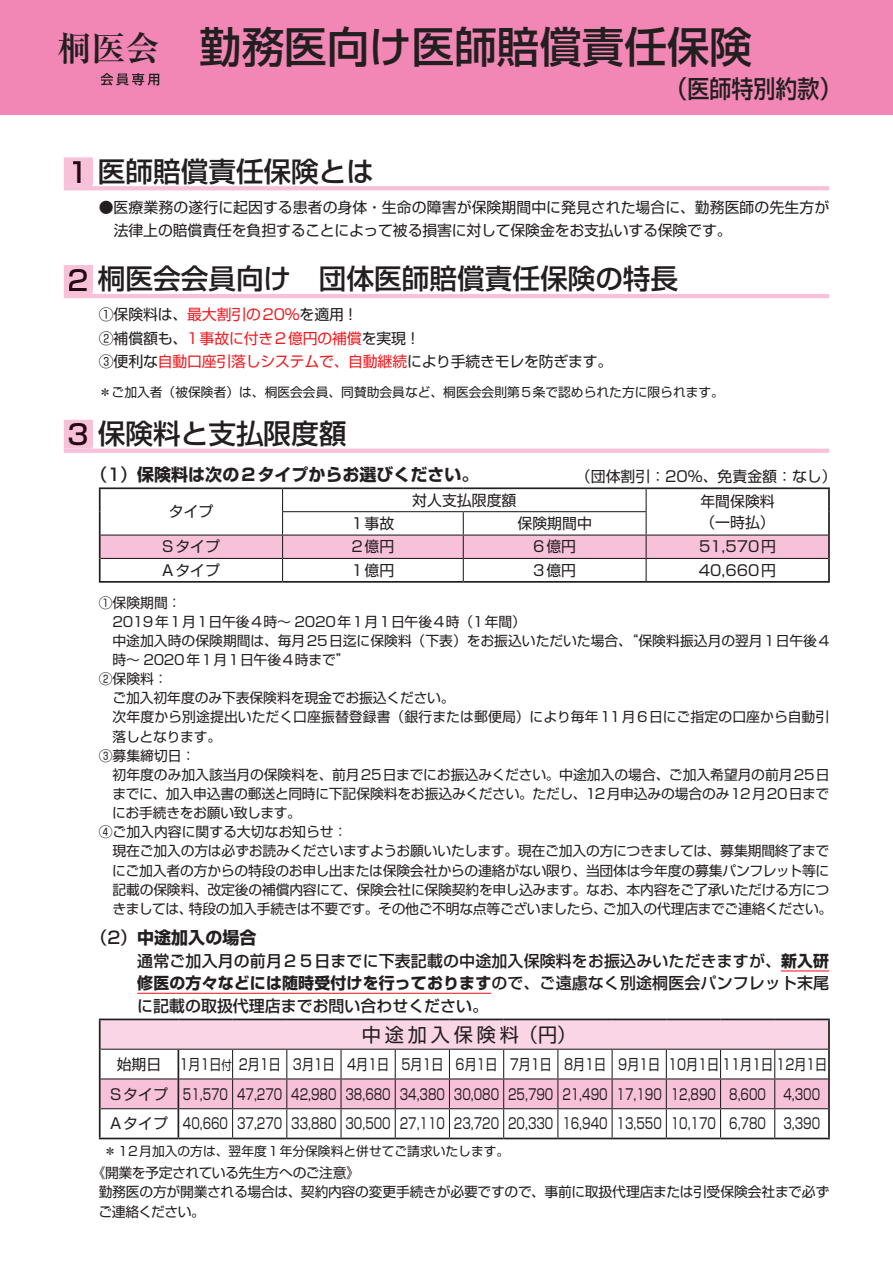
<style>
.page{position:relative;width:893px;height:1263px;background:#fff}
.page>*{position:absolute;margin:0;border:0;box-sizing:border-box;transform-origin:0 0}
.t1{font:500 42.45px "Shin Go Pr 6 N";color:#231f20}
.t2{font:500 27.6px "Shin Go Pr 6 N";color:#230712}
.t3{font:500 24.45px "Shin Go Pr 6 N";color:#231f20;scale:.9 1}
.t4{font:19.2px "Shin Go Pr 6 N";letter-spacing:.2em;color:#231f20}
.t5{font:700 16.95px "Shin Go Pr 6 N";color:#231f20}
.t6{font:500 15.9px/22.6px "Shin Go Pr 6 N";letter-spacing:.005em;color:#231f20;text-align:justify}
.t7{font:14.85px/23.4px "Shin Go Pr 6 N";color:#231f20}
.t8{font:13.8px/19.2px "Shin Go Pr 6 N";letter-spacing:-.01em;color:#231f20}
.t9{font:13.8px "Shin Go Pr 6 N";letter-spacing:.085em;color:#231f20}
.t10{font:13.8px "Shin Go Pr 6 N";letter-spacing:.035em;color:#231f20}
.t11{font:12.75px "Shin Go Pr 6 N";color:#231f20}
.s1{font-family:"Ryumin Pr 6 N";font-weight:700;font-size:34.05px}
.s2{color:#ee1d23}
.s3{font-weight:500}
.s4{font-weight:700}
.s5{font-size:12.75px}
</style>
<div class="page">
<div style="left:0;top:0;width:893px;height:115px;background:#f287b6"></div>
<svg style="left:100px;top:73px;width:59px;height:13px"></svg>
<hr style="left:781px;top:970px;width:48px;height:1px;background:#ee1d23">
<hr style="left:137px;top:993px;width:354px;height:1px;background:#ee1d23">
<svg style="left:101px;top:489px;width:727px;height:92px"></svg>
<hr style="left:99px;top:487px;width:184px;height:2px;background:#231f20">
<hr style="left:99px;top:489px;width:2px;height:23px;background:#231f20">
<hr style="left:283px;top:487px;width:180px;height:2px;background:#231f20">
<hr style="left:463px;top:487px;width:183px;height:2px;background:#231f20">
<hr style="left:646px;top:487px;width:184px;height:2px;background:#231f20">
<hr style="left:828px;top:489px;width:2px;height:23px;background:#231f20">
<hr style="left:99px;top:512px;width:2px;height:23px;background:#231f20">
<hr style="left:828px;top:512px;width:2px;height:23px;background:#231f20">
<hr style="left:99px;top:535px;width:2px;height:23px;background:#231f20">
<hr style="left:828px;top:535px;width:2px;height:23px;background:#231f20">
<hr style="left:99px;top:558px;width:2px;height:23px;background:#231f20">
<hr style="left:828px;top:558px;width:2px;height:23px;background:#231f20">
<hr style="left:99px;top:581px;width:184px;height:2px;background:#231f20">
<hr style="left:283px;top:581px;width:180px;height:2px;background:#231f20">
<hr style="left:463px;top:581px;width:183px;height:2px;background:#231f20">
<hr style="left:646px;top:581px;width:184px;height:2px;background:#231f20">
<div style="left:100px;top:1019px;width:729px;height:30px;background:#fad5e5"></div>
<svg style="left:101px;top:1050px;width:727px;height:88px"></svg>
<hr style="left:99px;top:1138px;width:79px;height:1px;background:#231f20">
<hr style="left:178px;top:1138px;width:55px;height:1px;background:#231f20">
<hr style="left:233px;top:1138px;width:54px;height:1px;background:#231f20">
<hr style="left:287px;top:1138px;width:54px;height:1px;background:#231f20">
<hr style="left:341px;top:1138px;width:54px;height:1px;background:#231f20">
<hr style="left:395px;top:1138px;width:54px;height:1px;background:#231f20">
<hr style="left:449px;top:1138px;width:55px;height:1px;background:#231f20">
<hr style="left:504px;top:1138px;width:54px;height:1px;background:#231f20">
<hr style="left:558px;top:1138px;width:54px;height:1px;background:#231f20">
<hr style="left:612px;top:1138px;width:54px;height:1px;background:#231f20">
<hr style="left:666px;top:1138px;width:54px;height:1px;background:#231f20">
<hr style="left:720px;top:1138px;width:55px;height:1px;background:#231f20">
<hr style="left:775px;top:1138px;width:55px;height:1px;background:#231f20">
<hr style="left:99px;top:1049px;width:2px;height:30px;background:#231f20">
<hr style="left:828px;top:1049px;width:2px;height:30px;background:#231f20">
<hr style="left:99px;top:1079px;width:2px;height:30px;background:#231f20">
<hr style="left:828px;top:1079px;width:2px;height:30px;background:#231f20">
<hr style="left:99px;top:1109px;width:2px;height:29px;background:#231f20">
<hr style="left:828px;top:1109px;width:2px;height:29px;background:#231f20">
<hr style="left:101px;top:1049px;width:77px;height:1px;background:#231f20">
<hr style="left:178px;top:1049px;width:55px;height:1px;background:#231f20">
<hr style="left:233px;top:1049px;width:54px;height:1px;background:#231f20">
<hr style="left:287px;top:1049px;width:54px;height:1px;background:#231f20">
<hr style="left:341px;top:1049px;width:54px;height:1px;background:#231f20">
<hr style="left:395px;top:1049px;width:54px;height:1px;background:#231f20">
<hr style="left:449px;top:1049px;width:55px;height:1px;background:#231f20">
<hr style="left:504px;top:1049px;width:54px;height:1px;background:#231f20">
<hr style="left:558px;top:1049px;width:54px;height:1px;background:#231f20">
<hr style="left:612px;top:1049px;width:54px;height:1px;background:#231f20">
<hr style="left:666px;top:1049px;width:54px;height:1px;background:#231f20">
<hr style="left:720px;top:1049px;width:55px;height:1px;background:#231f20">
<hr style="left:775px;top:1049px;width:53px;height:1px;background:#231f20">
<hr style="left:99px;top:1018px;width:79px;height:2px;background:#231f20">
<hr style="left:99px;top:1020px;width:2px;height:29px;background:#231f20">
<hr style="left:178px;top:1018px;width:55px;height:2px;background:#231f20">
<hr style="left:233px;top:1018px;width:54px;height:2px;background:#231f20">
<hr style="left:287px;top:1018px;width:54px;height:2px;background:#231f20">
<hr style="left:341px;top:1018px;width:54px;height:2px;background:#231f20">
<hr style="left:395px;top:1018px;width:54px;height:2px;background:#231f20">
<hr style="left:449px;top:1018px;width:55px;height:2px;background:#231f20">
<hr style="left:504px;top:1018px;width:54px;height:2px;background:#231f20">
<hr style="left:558px;top:1018px;width:54px;height:2px;background:#231f20">
<hr style="left:612px;top:1018px;width:54px;height:2px;background:#231f20">
<hr style="left:666px;top:1018px;width:54px;height:2px;background:#231f20">
<hr style="left:720px;top:1018px;width:55px;height:2px;background:#231f20">
<hr style="left:775px;top:1018px;width:55px;height:2px;background:#231f20">
<hr style="left:828px;top:1020px;width:2px;height:29px;background:#231f20">
<svg style="left:64px;top:157px;width:765px;height:33px"></svg>
<svg style="left:64px;top:265px;width:765px;height:33px"></svg>
<svg style="left:64px;top:420px;width:765px;height:33px"></svg>
<h1 class="t1" style="left:57px;top:12px;width:696px"><span class="s1">桐医会</span> 勤務医向け医師賠償責任保険</h1>
<h3 class="t3" style="left:665px;top:69px;width:197px">（医師特別約款）</h3>
<h2 class="t2" style="left:67px;top:148px;width:308px">1 医師賠償責任保険とは</h2>
<p class="t7" style="left:114px;top:195px;width:717px;text-indent:-15px">●医療業務の遂行に起因する患者の身体・生命の障害が保険期間中に発見された場合に、勤務医師の先生方が法律上の賠償責任を負担することによって被る損害に対して保険金をお支払いする保険です。</p>
<h2 class="t2" style="left:67px;top:256px;width:612px">2 桐医会会員向け　団体医師賠償責任保険の特長</h2>
<p class="t7" style="left:99px;top:302px;width:515px">①保険料は、<span class="s2">最大割引の20％</span>を適用！<br>②補償額も、<span class="s2">1事故に付き2億円の補償</span>を実現！<br>③便利な<span class="s2">自動口座引落しシステムで、自動継続</span>により手続きモレを防ぎます。</p>
<p class="t11" style="left:99px;top:381px;width:627px">＊ご加入者（被保険者）は、桐医会会員、同賛助会員など、桐医会会則第5条で認められた方に限られます。</p>
<h2 class="t2" style="left:67px;top:411px;width:281px">3 保険料と支払限度額</h2>
<p class="t5" style="left:90px;top:461px;width:390px"><span class="s3">（1）</span>保険料は次の2タイプからお選びください。</p>
<p class="t7" style="left:576px;top:464px;width:262px">（団体割引：20％、免責金額：なし）</p>
<p class="t7" style="left:169px;top:499px;width:46px">タイプ</p>
<p class="t7" style="left:412px;top:487px;width:106px">対人支払限度額</p>
<p class="t7" style="left:700px;top:488px;width:76px">年間保険料</p>
<p class="t7" style="left:351px;top:511px;width:44px">1事故</p>
<p class="t7" style="left:517px;top:511px;width:76px">保険期間中</p>
<p class="t7" style="left:700px;top:510px;width:76px">（一時払）</p>
<p class="t7" style="left:162px;top:534px;width:59px">Sタイプ</p>
<p class="t7" style="left:351px;top:534px;width:44px">2億円</p>
<p class="t7" style="left:533px;top:534px;width:44px">6億円</p>
<p class="t7" style="left:699px;top:534px;width:79px">51,570円</p>
<p class="t7" style="left:162px;top:557px;width:59px">Aタイプ</p>
<p class="t7" style="left:351px;top:557px;width:44px">1億円</p>
<p class="t7" style="left:533px;top:557px;width:44px">3億円</p>
<p class="t7" style="left:699px;top:557px;width:79px">40,660円</p>
<p class="t8" style="left:99px;top:592px;width:84px">①保険期間：</p>
<p class="t9" style="left:113px;top:610px;width:415px">2019年1月1日午後4時～ 2020年1月1日午後4時（1年間）</p>
<p class="t8" style="left:113px;top:630px;width:718px">中途加入時の保険期間は、毎月25日迄に保険料（下表）をお振込いただいた場合、“保険料振込月の翌月1日午後4</p>
<p class="t10" style="left:113px;top:648px;width:239px">時～ 2020年1月1日午後4時まで”</p>
<p class="t8" style="left:99px;top:668px;width:70px">②保険料：</p>
<p class="t8" style="left:112px;top:687px;width:337px">ご加入初年度のみ下表保険料を現金でお振込ください｡</p>
<p class="t8" style="left:113px;top:707px;width:718px">次年度から別途提出いただく口座振替登録書（銀行または郵便局）により毎年11月6日にご指定の口座から自動引</p>
<p class="t8" style="left:113px;top:726px;width:103px">落しとなります｡</p>
<p class="t8" style="left:99px;top:745px;width:98px">③募集締切日：</p>
<p class="t8" style="left:113px;top:764px;width:718px">初年度のみ加入該当月の保険料を、前月25日までにお振込みください。中途加入の場合、ご加入希望月の前月25日</p>
<p class="t8" style="left:112px;top:783px;width:718px">までに、加入申込書の郵送と同時に下記保険料をお振込みください。ただし、12月申込みの場合のみ12月20日まで</p>
<p class="t8" style="left:112px;top:802px;width:190px">にお手続きをお願い致します。</p>
<p class="t8" style="left:99px;top:821px;width:250px">④ご加入内容に関する大切なお知らせ：</p>
<p class="t8" style="left:113px;top:841px;width:718px">現在ご加入の方は必ずお読みくださいますようお願いいたします。現在ご加入の方につきましては、募集期間終了まで</p>
<p class="t8" style="left:112px;top:860px;width:719px">にご加入者の方からの特段のお申し出または保険会社からの連絡がない限り、当団体は今年度の募集パンフレット等に</p>
<p class="t8" style="left:112px;top:879px;width:718px">記載の保険料、改定後の補償内容にて、保険会社に保険契約を申し込みます。なお、本内容をご了承いただける方につ</p>
<p class="t8" style="left:112px;top:898px;width:722px">きましては、特段の加入手続きは不要です。その他ご不明な点等ございましたら、ご加入の代理店までご連絡ください。</p>
<p class="t5" style="left:90px;top:924px;width:167px"><span class="s3">（2）</span>中途加入の場合</p>
<p class="t6" style="left:137px;top:948px;width:693px">通常ご加入月の前月２５日までに下表記載の中途加入保険料をお振込みいただきますが、<span class="s4">新入研修医の方々などには随時受付けを行っております</span>ので、ご遠慮なく別途桐医会パンフレット末尾に記載の取扱代理店までお問い合わせください。</p>
<h3 class="t4" style="left:362px;top:1018px;width:216px">中途加入保険料（円）</h3>
<p class="t7" style="left:110px;top:1048px;width:719px;line-height:29.7px;text-align:center">始期日 1月1日<span class="s5">付</span> 2月1日 3月1日 4月1日 5月1日 6月1日 7月1日 8月1日 9月1日 10月1日 11月1日 12月1日<br>Sタイプ 51,570 47,270 42,980 38,680 34,380 30,080 25,790 21,490 17,190 12,890 8,600 4,300<br>Aタイプ 40,660 37,270 33,880 30,500 27,110 23,720 20,330 16,940 13,550 10,170 6,780 3,390</p>
<p class="t11" style="left:104px;top:1141px;width:407px">＊12月加入の方は、翌年度1年分保険料と併せてご請求いたします。</p>
<p class="t8" style="left:98px;top:1162px;width:732px;text-indent:-7px">《開業を予定されている先生方へのご注意》<br>勤務医の方が開業される場合は、契約内容の変更手続きが必要ですので、事前に取扱代理店または引受保険会社まで必ずご連絡ください。</p>
</div>
